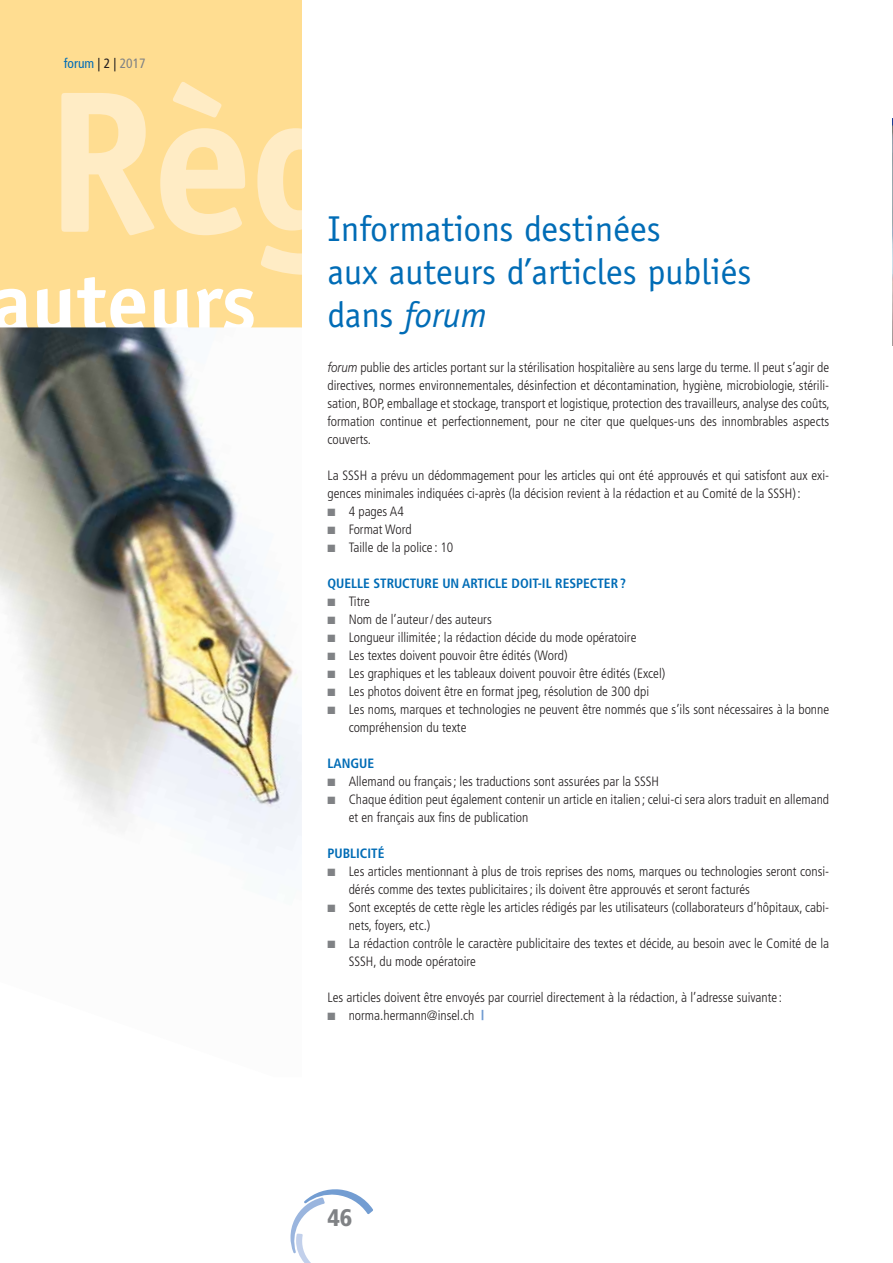
<style>
.page{position:relative;width:893px;height:1263px;background:#fff}
.page>*{position:absolute;margin:0;border:0;box-sizing:border-box;transform-origin:0 0}
.t1{font:700 202.65px "Officina Sans";color:#ffecc5}
.t2{font:700 83.25px "Officina Sans";color:#fff}
.t3{font:36px/43.2px "Officina Sans";color:#006cb6}
.t4{font:900 condensed 24px "Frutiger";color:#808285}
.t5{font:300 condensed 13.5px/18px "Frutiger";color:#231f20}
.t6{font:700 condensed 13.5px "Frutiger";color:#006cb6}
.t7{font:condensed 13.5px "Frutiger";color:#006cb6}
.s1{color:#231f20}
.s2{color:#808285}
.s3{font-style:italic;font-stretch:normal}
.s4{font-weight:900;font-stretch:normal;color:#739dd2}
.s5{font-style:italic}
</style>
<div class="page">
<svg style="left:290px;top:1189px;width:83px;height:74px"></svg>
<div style="left:0;top:0;width:302px;height:327px;background:#ffdd91"></div>
<img style="left:0;top:327px;width:302px;height:528px">
<img style="left:892px;top:120px;width:1px;height:226px">
<p class="t7" style="left:64px;top:56px;width:83px">forum <span class="s1">| 2 |</span> <span class="s2">2017</span></p>
<h1 class="t1" style="left:45px;top:87px;width:309px">Règ</h1>
<h2 class="t2" style="left:-9px;top:272px;width:266px">auteurs</h2>
<p class="t5" style="left:327px;top:359px;width:504px;text-align:justify"><span class="s3">forum</span> publie des articles portant sur la stérilisation hospitalière au sens large du terme. Il peut s’agir de directives, normes environnementales, désinfection et décontamination, hygiène, microbiologie, stérili&shy;sation, BOP, emballage et stockage, transport et logistique, protection des travailleurs, analyse des coûts, formation continue et perfectionnement, pour ne citer que quelques-uns des innombrables aspects couverts.</p>
<p class="t5" style="left:327px;top:467px;width:503px">La SSSH a prévu un dédommagement pour les articles qui ont été approuvés et qui satisfont aux exi-</p>
<p class="t5" style="left:327px;top:485px;width:475px">gences minimales indiquées ci-après (la décision revient à la rédaction et au Comité de la SSSH) :</p>
<p class="t5" style="left:349px;top:503px;width:57px">4 pages A4</p>
<p class="t5" style="left:349px;top:521px;width:65px">Format Word</p>
<p class="t5" style="left:349px;top:539px;width:106px">Taille de la police : 10</p>
<p class="t6" style="left:327px;top:577px;width:300px">QUELLE STRUCTURE UN ARTICLE DOIT-IL RESPECTER ?</p>
<p class="t5" style="left:349px;top:593px;width:482px">Titre<br>Nom de l’auteur / des auteurs<br>Longueur illimitée ; la rédaction décide du mode opératoire<br>Les textes doivent pouvoir être édités (Word)<br>Les graphiques et les tableaux doivent pouvoir être édités (Excel)<br>Les photos doivent être en format jpeg, résolution de 300 dpi<br>Les noms, marques et technologies ne peuvent être nommés que s’ils sont nécessaires à la bonne compréhension du texte</p>
<p class="t6" style="left:327px;top:757px;width:48px">LANGUE</p>
<p class="t5" style="left:349px;top:773px;width:482px">Allemand ou français ; les traductions sont assurées par la SSSH<br>Chaque édition peut également contenir un article en italien ; celui-ci sera alors traduit en allemand et en français aux fins de publication</p>
<p class="t6" style="left:327px;top:847px;width:59px">PUBLICITÉ</p>
<p class="t5" style="left:349px;top:863px;width:482px">Les articles mentionnant à plus de trois reprises des noms, marques ou technologies seront consi&shy;dérés comme des textes publicitaires ; ils doivent être approuvés et seront facturés<br>Sont exceptés de cette règle les articles rédigés par les utilisateurs (collaborateurs d’hôpitaux, cabi&shy;nets, foyers, etc.)<br>La rédaction contrôle le caractère publicitaire des textes et décide, au besoin avec le Comité de la SSSH, du mode opératoire</p>
<p class="t5" style="left:349px;top:989px;width:435px;text-indent:-21px">Les articles doivent être envoyés par courriel directement à la rédaction, à l’adresse suivante : norma.hermann@insel.ch <span class="s4">|</span></p>
<h3 class="t3" style="left:327px;top:211px;width:426px">Informations destinées<br>aux auteurs d’articles publiés dans <span class="s5">forum</span></h3>
<h3 class="t4" style="left:327px;top:1203px;width:26px">46</h3>
</div>
